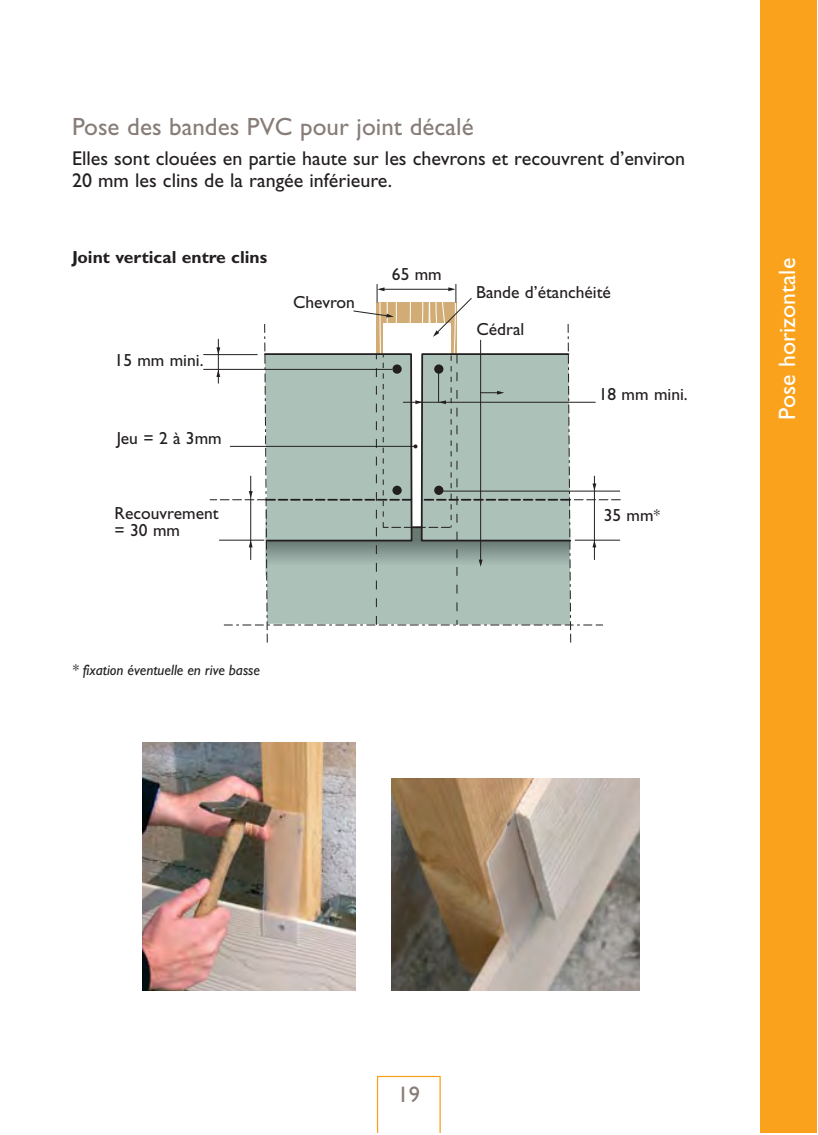
<style>
.page{position:relative;width:818px;height:1135px;background:#fff}
.page>*{position:absolute;margin:0;border:0;box-sizing:border-box;transform-origin:0 0}
.t1{font:25px "Gill Sans";color:#877c78}
.t2{font:23.75px "Gill Sans";color:#fff}
.t3{font:22.5px "Gill Sans";color:#877c78}
.t4{font:20px/22.5px "Gill Sans";color:#231f20}
.t5{font:17.5px/17.5px "Gill Sans";color:#231f20}
.t6{font:700 17.5px "Gill Sans";color:#231f20}
.t7{font:italic 15px "Gill Sans";color:#231f20}
.s1{font-size:15px}
</style>
<div class="page">
<div style="left:759px;top:0;width:57px;height:1133px;background:#faa21b"></div>
<svg style="left:377px;top:1076px;width:64px;height:57px"></svg>
<img style="left:143px;top:743px;width:213px;height:248px">
<img style="left:391px;top:778px;width:248px;height:213px">
<hr style="left:203px;top:354px;width:54px;height:1px;background:#231f20">
<hr style="left:203px;top:369px;width:189px;height:1px;background:#231f20">
<svg style="left:210px;top:284px;width:410px;height:359px"></svg>
<p class="t1" style="left:72px;top:112px;width:403px">Pose des bandes PVC pour joint décalé</p>
<p class="t4" style="left:72px;top:147px;width:614px">Elles sont clouées en partie haute sur les chevrons et recouvrent d’environ<br>20 mm les clins de la rangée inférieure.</p>
<p class="t6" style="left:72px;top:247px;width:197px">Joint vertical entre clins</p>
<p class="t5" style="left:115px;top:352px;width:90px">15 mm mini.</p>
<p class="t5" style="left:117px;top:430px;width:106px">Jeu = 2 à 3mm</p>
<p class="t5" style="left:115px;top:504px;width:106px">Recouvrement = 30 mm</p>
<p class="t5" style="left:293px;top:293px;width:63px">Chevron</p>
<p class="t5" style="left:392px;top:266px;width:51px">65 mm</p>
<p class="t5" style="left:476px;top:283px;width:136px">Bande d’étanchéité</p>
<p class="t5" style="left:476px;top:321px;width:49px">Cédral</p>
<p class="t5" style="left:599px;top:386px;width:90px">18 mm mini.</p>
<p class="t5" style="left:604px;top:507px;width:58px">35 mm<span class="s1">*</span></p>
<p class="t7" style="left:72px;top:661px;width:190px">* fixation éventuelle en rive basse</p>
<p class="t2" style="left:773px;top:420px;width:163px;rotate:-90deg">Pose horizontale</p>
<p class="t3" style="left:397px;top:1081px;width:24px">19</p>
</div>
